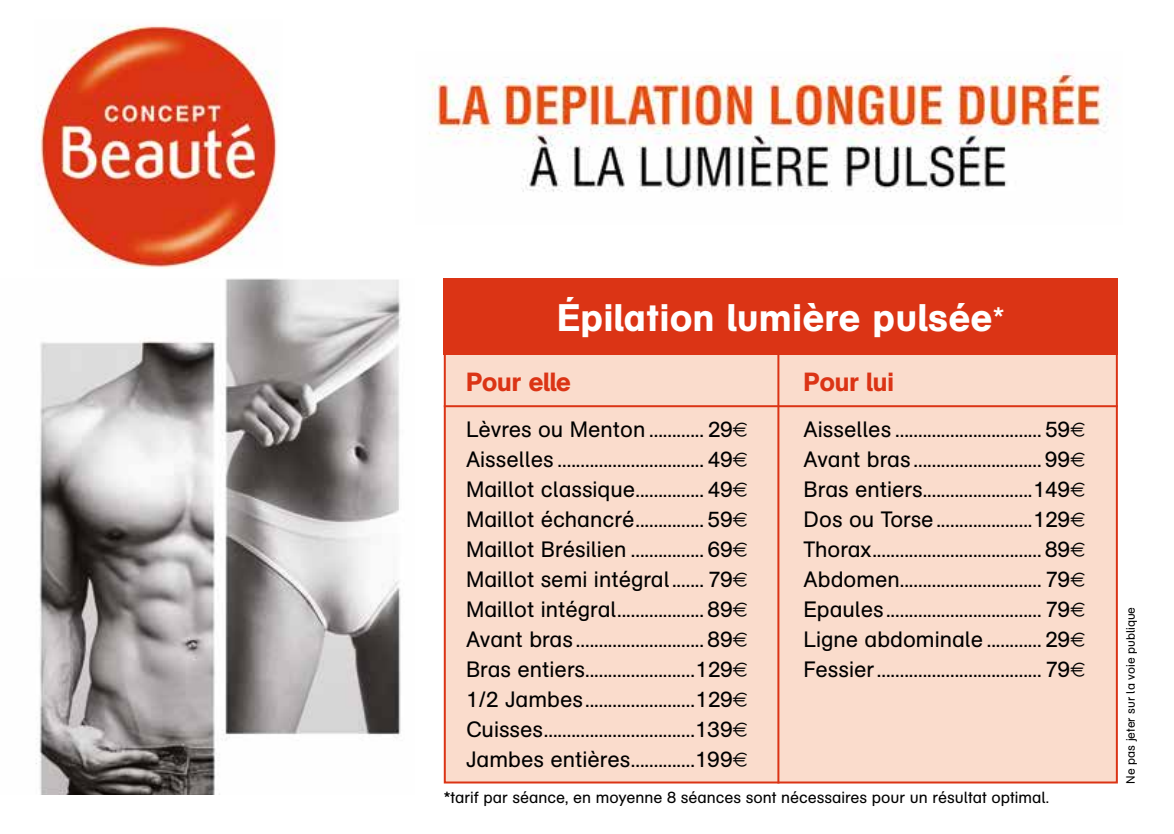
<style>
.page{position:relative;width:1174px;height:834px;background:#fff}
.page>*{position:absolute;margin:0;border:0;box-sizing:border-box;transform-origin:0 0}
.t1{font:500 38px "AG Schoolbook";letter-spacing:.02em;color:#fff}
.t2{font:26px "AG Schoolbook Medium A";color:#db3415}
.t3{font:22px/30px "AG Schoolbook Regular A";color:#000;text-align:justify}
.t4{font:16px "AG Schoolbook";color:#000}
.t5{font:12px "AG Schoolbook";color:#000}
.s1{font-weight:400;font-size:28px}
.s2{font-family:"Euro Collection";font-size:20px}
</style>
<div class="page">
<img style="left:36px;top:278px;width:365px;height:516px">
<img style="left:36px;top:24px;width:242px;height:244px">
<div style="left:444px;top:278px;width:673px;height:505px;background:#fadccc;border:2px solid #db3415"></div>
<div style="left:444px;top:278px;width:673px;height:76px;background:#db3415"></div>
<hr style="left:444px;top:405px;width:673px;height:2px;background:#db3415">
<hr style="left:777px;top:347px;width:2px;height:436px;background:#db3415">
<img style="left:429px;top:70px;width:680px;height:122px">
<h1 class="t1" style="left:557px;top:294px;width:449px">Épilation lumière pulsée<span class="s1">*</span></h1>
<p class="t2" style="left:466px;top:366px;width:106px">Pour elle</p>
<p class="t3" style="left:466px;top:414px;width:284px">Lèvres ou Menton ............ 29<span class="s2">E </span>Aisselles ................................ 49<span class="s2">E </span>Maillot classique............... 49<span class="s2">E </span>Maillot échancré............... 59<span class="s2">E </span>Maillot Brésilien ................ 69<span class="s2">E </span>Maillot semi intégral....... 79<span class="s2">E </span>Maillot intégral................... 89<span class="s2">E </span>Avant bras ............................ 89<span class="s2">E </span>Bras entiers........................129<span class="s2">E </span>1/2 Jambes........................129<span class="s2">E </span>Cuisses.................................139<span class="s2">E </span>Jambes entières..............199<span class="s2">E</span></p>
<p class="t4" style="left:444px;top:788px;width:607px">*tarif par séance, en moyenne 8 séances sont nécessaires pour un résultat optimal.</p>
<p class="t2" style="left:803px;top:366px;width:92px">Pour lui</p>
<p class="t3" style="left:803px;top:414px;width:284px">Aisselles ................................ 59<span class="s2">E </span>Avant bras ............................ 99<span class="s2">E </span>Bras entiers........................149<span class="s2">E </span>Dos ou Torse.....................129<span class="s2">E </span>Thorax..................................... 89<span class="s2">E </span>Abdomen............................... 79<span class="s2">E </span>Epaules.................................. 79<span class="s2">E </span>Ligne abdominale ............ 29<span class="s2">E </span>Fessier.................................... 79<span class="s2">E</span></p>
<p class="t5" style="left:1123px;top:783px;width:178px;rotate:-90deg">Ne pas jeter sur la voie publique</p>
</div>
